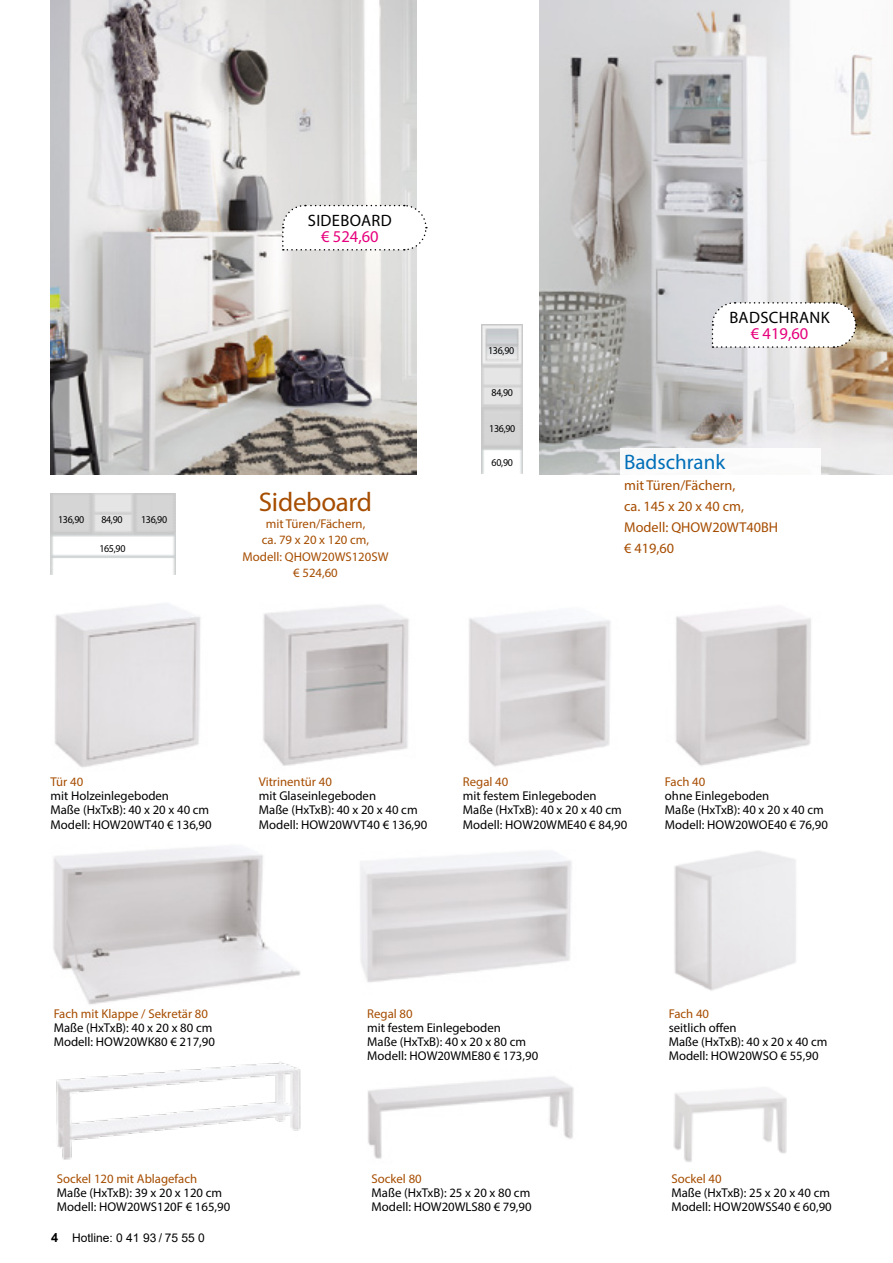
<style>
.page{position:relative;width:893px;height:1263px;background:#fff}
.page>*{position:absolute;margin:0;border:0;box-sizing:border-box;transform-origin:0 0}
.Fliesstext{font:27px "Myriad Pro";letter-spacing:-.01em;color:#a64d01}
.Fliesstext-2{font:21px "Myriad Pro";color:#006fb9}
.t1{font:16.5px "Myriad Pro";letter-spacing:.02em;color:#000}
.t2{font:16.5px "Myriad Pro";color:#e6007d}
.Fliesstext-3{font:14.25px/21px "Myriad Pro";color:#a64d01}
.Fliesstext-4{font:12.75px "Myriad Pro";color:#000}
.Fliesstext-5{font:12.75px/16.5px "Myriad Pro";color:#a64d01;text-align:center}
.t3{font:12px "Arial";color:#000}
.t4{font:10.5px "Myriad Pro";letter-spacing:-.03em;color:#000;scale:.95 1}
.s1{font-weight:700;font-size:12.75px}
</style>
<div class="page">
<img style="left:539px;top:0;width:354px;height:474px">
<img style="left:673px;top:1088px;width:114px;height:74px">
<img style="left:368px;top:1077px;width:206px;height:82px">
<img style="left:50px;top:0;width:366px;height:475px">
<img style="left:55px;top:604px;width:146px;height:164px">
<img style="left:263px;top:605px;width:146px;height:161px">
<img style="left:468px;top:613px;width:143px;height:154px">
<img style="left:674px;top:851px;width:122px;height:140px">
<img style="left:53px;top:846px;width:247px;height:159px">
<img style="left:360px;top:851px;width:212px;height:131px">
<img style="left:56px;top:1061px;width:245px;height:99px">
<img style="left:675px;top:608px;width:136px;height:158px">
<div style="left:620px;top:448px;width:200px;height:132px;background:#fff"></div>
<img style="left:482px;top:325px;width:41px;height:148px">
<img style="left:50px;top:493px;width:125px;height:82px">
<svg style="left:711px;top:301px;width:146px;height:47px"></svg>
<svg style="left:281px;top:204px;width:146px;height:47px"></svg>
<p class="t1" style="left:308px;top:210px;width:85px">SIDEBOARD</p>
<p class="t2" style="left:321px;top:226px;width:59px">€ 524,60</p>
<p class="t4" style="left:58px;top:513px;width:29px">136,90</p>
<p class="t4" style="left:101px;top:513px;width:24px">84,90</p>
<p class="t4" style="left:141px;top:513px;width:29px">136,90</p>
<p class="t4" style="left:99px;top:542px;width:29px">165,90</p>
<p class="Fliesstext" style="left:259px;top:486px;width:115px">Sideboard</p>
<p class="Fliesstext-5" style="left:262px;top:515px;width:109px">mit Türen/Fächern, ca. 79 x 20 x 120 cm,</p>
<p class="Fliesstext-5" style="left:243px;top:548px;width:147px">Modell: QHOW20WS120SW € 524,60</p>
<p class="t4" style="left:488px;top:344px;width:29px">136,90</p>
<p class="t4" style="left:492px;top:386px;width:24px">84,90</p>
<p class="t4" style="left:489px;top:422px;width:29px">136,90</p>
<p class="t4" style="left:492px;top:456px;width:24px">60,90</p>
<p class="t1" style="left:729px;top:307px;width:102px">BADSCHRANK</p>
<p class="t2" style="left:751px;top:324px;width:59px">€ 419,60</p>
<p class="Fliesstext-2" style="left:624px;top:449px;width:103px">Badschrank</p>
<p class="Fliesstext-3" style="left:624px;top:474px;width:156px">mit Türen/Fächern,<br>ca. 145 x 20 x 40 cm,<br>Modell: QHOW20WT40BH</p>
<p class="Fliesstext-3" style="left:624px;top:537px;width:51px">€ 419,60</p>
<p class="Fliesstext-5" style="left:50px;top:773px;width:34px">Tür 40</p>
<p class="Fliesstext-4" style="left:50px;top:788px;width:120px">mit Holzeinlegeboden</p>
<p class="Fliesstext-4" style="left:50px;top:802px;width:160px">Maße (HxTxB): 40 x 20 x 40 cm</p>
<p class="Fliesstext-4" style="left:50px;top:816px;width:163px">Modell: HOW20WT40 € 136,90</p>
<p class="Fliesstext-5" style="left:259px;top:773px;width:75px">Vitrinentür 40</p>
<p class="Fliesstext-4" style="left:259px;top:788px;width:119px">mit Glaseinlegeboden</p>
<p class="Fliesstext-4" style="left:259px;top:802px;width:160px">Maße (HxTxB): 40 x 20 x 40 cm</p>
<p class="Fliesstext-4" style="left:259px;top:816px;width:170px">Modell: HOW20WVT40 € 136,90</p>
<p class="Fliesstext-5" style="left:463px;top:773px;width:47px">Regal 40</p>
<p class="Fliesstext-4" style="left:463px;top:788px;width:135px">mit festem Einlegeboden</p>
<p class="Fliesstext-4" style="left:463px;top:802px;width:160px">Maße (HxTxB): 40 x 20 x 40 cm</p>
<p class="Fliesstext-4" style="left:463px;top:816px;width:166px">Modell: HOW20WME40 € 84,90</p>
<p class="Fliesstext-5" style="left:665px;top:773px;width:42px">Fach 40</p>
<p class="Fliesstext-4" style="left:665px;top:788px;width:106px">ohne Einlegeboden</p>
<p class="Fliesstext-4" style="left:665px;top:802px;width:160px">Maße (HxTxB): 40 x 20 x 40 cm</p>
<p class="Fliesstext-4" style="left:665px;top:816px;width:164px">Modell: HOW20WOE40 € 76,90</p>
<p class="Fliesstext-5" style="left:54px;top:1005px;width:156px">Fach mit Klappe / Sekretär 80</p>
<p class="Fliesstext-4" style="left:54px;top:1020px;width:160px">Maße (HxTxB): 40 x 20 x 80 cm</p>
<p class="Fliesstext-4" style="left:54px;top:1034px;width:163px">Modell: HOW20WK80 € 217,90</p>
<p class="Fliesstext-5" style="left:57px;top:1170px;width:142px">Sockel 120 mit Ablagefach</p>
<p class="Fliesstext-4" style="left:57px;top:1185px;width:167px">Maße (HxTxB): 39 x 20 x 120 cm</p>
<p class="Fliesstext-4" style="left:57px;top:1199px;width:175px">Modell: HOW20WS120F € 165,90</p>
<p class="t3" style="left:51px;top:1230px;width:155px"><span class="s1">4</span> Hotline: 0 41 93 / 75 55 0</p>
<p class="Fliesstext-5" style="left:367px;top:1005px;width:47px">Regal 80</p>
<p class="Fliesstext-4" style="left:367px;top:1020px;width:135px">mit festem Einlegeboden</p>
<p class="Fliesstext-4" style="left:367px;top:1034px;width:160px">Maße (HxTxB): 40 x 20 x 80 cm</p>
<p class="Fliesstext-4" style="left:367px;top:1048px;width:172px">Modell: HOW20WME80 € 173,90</p>
<p class="Fliesstext-5" style="left:372px;top:1170px;width:52px">Sockel 80</p>
<p class="Fliesstext-4" style="left:372px;top:1185px;width:160px">Maße (HxTxB): 25 x 20 x 80 cm</p>
<p class="Fliesstext-4" style="left:372px;top:1199px;width:162px">Modell: HOW20WLS80 € 79,90</p>
<p class="Fliesstext-5" style="left:669px;top:1005px;width:42px">Fach 40</p>
<p class="Fliesstext-4" style="left:669px;top:1020px;width:69px">seitlich offen</p>
<p class="Fliesstext-4" style="left:669px;top:1034px;width:160px">Maße (HxTxB): 40 x 20 x 40 cm</p>
<p class="Fliesstext-4" style="left:669px;top:1048px;width:151px">Modell: HOW20WSO € 55,90</p>
<p class="Fliesstext-5" style="left:671px;top:1170px;width:52px">Sockel 40</p>
<p class="Fliesstext-4" style="left:671px;top:1185px;width:160px">Maße (HxTxB): 25 x 20 x 40 cm</p>
<p class="Fliesstext-4" style="left:671px;top:1199px;width:162px">Modell: HOW20WSS40 € 60,90</p>
</div>
